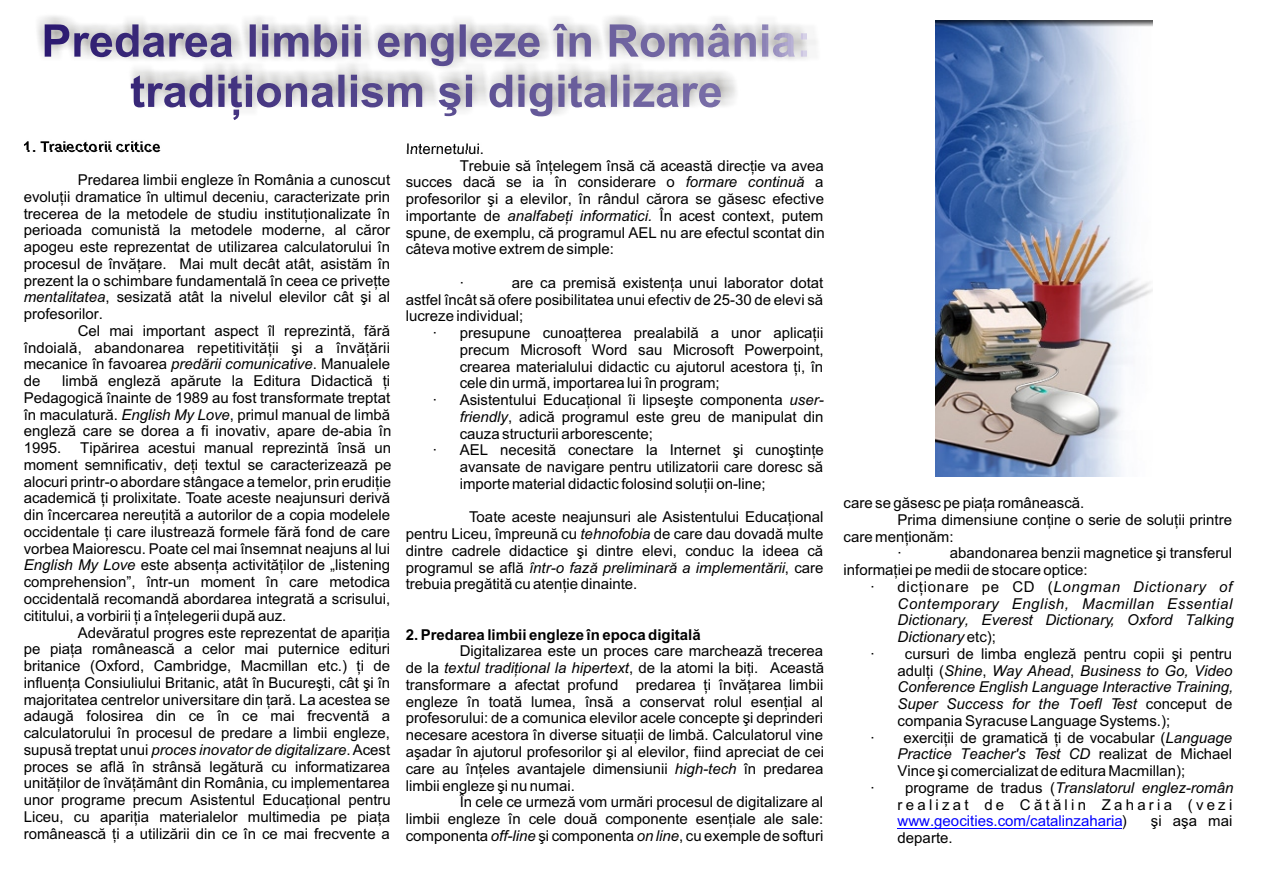
<style>
.page{position:relative;width:1263px;height:894px;background:#fff}
.page>*{position:absolute;margin:0;border:0;box-sizing:border-box;transform-origin:0 0}
.t1{font:15px/16.8px "Arial CE";color:#000;text-align:justify}
.t2{font:italic 15px "Arial CE";color:#000}
.t3{font:700 15px "Arial CE";color:#000}
.t4{font:italic 15px "Arial CE";letter-spacing:.035em;color:#000}
.t5{font:italic 15px "Arial CE";letter-spacing:.045em;color:#000}
.t6{font:15px "Arial CE";color:#00f}
.t7{font:15px "Arial CE";letter-spacing:.215em;color:#000}
.s1{font-style:italic}
.s2{font-style:normal}
.s3{color:#000}
</style>
<div class="page">
<hr style="left:898px;top:828px;width:224px;height:1px;background:#00f">
<img style="left:935px;top:21px;width:217px;height:456px">
<img style="left:37px;top:16px;width:780px;height:134px">
<p class="t3" style="left:24px;top:141px;width:139px">1. Traiectorii critice</p>
<p class="t1" style="left:24px;top:173px;width:368px;text-indent:54px">Predarea limbii engleze în România a cunoscut evoluþii dramatice în ultimul deceniu, caracterizate prin trecerea de la metodele de studiu instituþionalizate în perioada comunistã la metodele moderne, al cãror apogeu este reprezentat de utilizarea calculatorului în procesul de învãþare. Mai mult decât atât, asistãm în prezent la o schimbare fundamentalã în ceea ce priveþte <span class="s1">mentalitatea</span>, sesizatã atât la nivelul elevilor cât ºi al profesorilor.</p>
<p class="t1" style="left:24px;top:324px;width:368px;text-indent:54px">Cel mai important aspect îl reprezintã, fãrã îndoialã, abandonarea repetitivitãþii ºi a învãþãrii mecanice în favoarea <span class="s1">predãrii comunicative</span>. Manualele de</p>
<p class="t1" style="left:24px;top:374px;width:369px;text-indent:38px">limbã englezã apãrute la Editura Didacticã þi Pedagogicã înainte de 1989 au fost transformate treptat în maculaturã. <span class="s1">English My Love</span>, primul manual de limbã englezã care se dorea a fi inovativ, apare de-abia în 1995.</p>
<p class="t1" style="left:24px;top:441px;width:369px;text-indent:56px">Tipãrirea acestui manual reprezintã însã un moment semnificativ, deþi textul se caracterizeazã pe alocuri printr-o abordare stângace a temelor, prin erudiþie academicã þi prolixitate. Toate aceste neajunsuri derivã din încercarea nereuþitã a autorilor de a copia modelele occidentale þi care ilustreazã formele fãrã fond de care vorbea Maiorescu. Poate cel mai însemnat neajuns al lui <span class="s1">English My Love</span> este absenþa activitãþilor de „listening comprehension”, într-un moment în care metodica occidentalã recomandã abordarea integratã a scrisului, cititului, a vorbirii þi a înþelegerii dupã auz.</p>
<p class="t1" style="left:24px;top:625px;width:369px;text-indent:54px">Adevãratul progres este reprezentat de apariþia pe piaþa româneascã a celor mai puternice edituri britanice (Oxford, Cambridge, Macmillan etc.) þi de influenþa Consiuliului Britanic, atât în Bucureºti, cât ºi în majoritatea centrelor universitare din þarã. La acestea se adaugã folosirea din ce în ce mai frecventã a calculatorului în procesul de predare a limbii engleze, supusã treptat unui <span class="s1">proces inovator de digitalizare</span>. Acest proces se aflã în strânsã legãturã cu informatizarea unitãþilor de învãþãmânt din România, cu implementarea unor programe precum Asistentul Educaþional pentru Liceu, cu apariþia materialelor multimedia pe piaþa româneascã þi a utilizãrii din ce în ce mai frecvente a</p>
<p class="t1" style="left:406px;top:141px;width:80px">Internetului.</p>
<p class="t1" style="left:460px;top:158px;width:366px">Trebuie sã înþelegem însã cã aceastã direcþie va avea</p>
<p class="t1" style="left:406px;top:175px;width:419px">succes dacã se ia în considerare o <span class="s1">formare continuã</span> a</p>
<p class="t1" style="left:406px;top:192px;width:420px">profesorilor ºi a elevilor, în rândul cãrora se gãsesc efective</p>
<p class="t1" style="left:406px;top:208px;width:419px">importante de <span class="s1">analfabeþi informatici.</span> În acest context, putem</p>
<p class="t1" style="left:406px;top:225px;width:420px">spune, de exemplu, cã programul AEL nu are efectul scontat din</p>
<p class="t1" style="left:406px;top:242px;width:210px">câteva motive extrem de simple:</p>
<p class="t1" style="left:460px;top:276px;width:6px">·</p>
<p class="t1" style="left:406px;top:276px;width:419px;text-indent:106px">are ca premisã existenþa unui laborator dotat astfel încât sã ofere posibilitatea unui efectiv de 25-30 de elevi sã lucreze individual;</p>
<p class="t1" style="left:433px;top:326px;width:392px">· presupune cunoaþterea prealabilã a unor aplicaþii</p>
<p class="t1" style="left:460px;top:343px;width:365px">precum Microsoft Word sau Microsoft Powerpoint,</p>
<p class="t1" style="left:460px;top:359px;width:365px">crearea materialului didactic cu ajutorul acestora þi, în</p>
<p class="t1" style="left:460px;top:376px;width:261px">cele din urmã, importarea lui în program;</p>
<p class="t1" style="left:433px;top:393px;width:393px">· Asistentului Educaþional îi lipseºte componenta <span class="s1">user-</span></p>
<p class="t1" style="left:460px;top:410px;width:365px"><span class="s1">friendly</span>, adicã programul este greu de manipulat din</p>
<p class="t1" style="left:460px;top:426px;width:195px">cauza structurii arborescente;</p>
<p class="t1" style="left:433px;top:443px;width:393px">· AEL necesitã conectare la Internet ºi cunoºtinþe</p>
<p class="t1" style="left:460px;top:460px;width:365px">avansate de navigare pentru utilizatorii care doresc sã</p>
<p class="t1" style="left:460px;top:477px;width:307px">importe material didactic folosind soluþii on-line;</p>
<p class="t1" style="left:406px;top:510px;width:419px;text-indent:63px">Toate aceste neajunsuri ale Asistentului Educaþional pentru Liceu, împreunã cu <span class="s1">tehnofobia</span> de care dau dovadã multe dintre cadrele didactice ºi dintre elevi, conduc la ideea cã programul se aflã <span class="s1">într-o fazã preliminarã a implementãrii</span>, care trebuia pregãtitã cu atenþie dinainte.</p>
<p class="t3" style="left:406px;top:629px;width:297px">2. Predarea limbii engleze în epoca digitalã</p>
<p class="t1" style="left:406px;top:644px;width:420px;text-indent:54px">Digitalizarea este un proces care marcheazã trecerea de la <span class="s1">textul tradiþional la hipertext</span>, de la atomi la biþi. Aceastã transformare a afectat profund predarea þi învãþarea limbii engleze în toatã lumea, însã a conservat rolul esenþial al profesorului: de a comunica elevilor acele concepte ºi deprinderi necesare acestora în diverse situaþii de limbã. Calculatorul vine aºadar în ajutorul profesorilor ºi al elevilor, fiind apreciat de cei care au înþeles avantajele dimensiunii <span class="s1">high-tech</span> în predarea limbii engleze ºi nu numai.</p>
<p class="t1" style="left:406px;top:795px;width:419px;text-indent:54px">În cele ce urmezã vom urmãri procesul de digitalizare al limbii engleze în cele douã componente esenþiale ale sale: componenta <span class="s1">off-line</span> ºi componenta <span class="s1">on line</span>, cu exemple de softuri</p>
<p class="t1" style="left:844px;top:496px;width:242px">care se gãsesc pe piaþa româneascã.</p>
<p class="t1" style="left:898px;top:513px;width:336px">Prima dimensiune conþine o serie de soluþii printre</p>
<p class="t1" style="left:844px;top:529px;width:111px">care menþionãm:</p>
<p class="t1" style="left:898px;top:546px;width:6px">·</p>
<p class="t1" style="left:844px;top:546px;width:390px;text-indent:106px">abandonarea benzii magnetice ºi transferul informaþiei pe medii de stocare optice:</p>
<p class="t5" style="left:871px;top:581px;width:363px"><span class="s2">· dicþionare pe CD (</span>Longman Dictionary of</p>
<p class="t4" style="left:898px;top:598px;width:336px">Contemporary English, Macmillan Essential</p>
<p class="t2" style="left:898px;top:614px;width:338px">Dictionary, Everest Dictionary, Oxford Talking</p>
<p class="t2" style="left:898px;top:631px;width:100px">Dictionary <span class="s2">etc);</span></p>
<p class="t1" style="left:871px;top:647px;width:363px">· cursuri de limba englezã pentru copii ºi pentru</p>
<p class="t2" style="left:898px;top:665px;width:336px"><span class="s2">adulþi (</span>Shine<span class="s2">,</span> Way Ahead<span class="s2">,</span> Business to Go, Video</p>
<p class="t2" style="left:898px;top:681px;width:337px">Conference English Language Interactive Training,</p>
<p class="t2" style="left:898px;top:698px;width:336px">Super Success for the Toefl Test <span class="s2">conceput de</span></p>
<p class="t1" style="left:898px;top:714px;width:274px">compania Syracuse Language Systems.);</p>
<p class="t1" style="left:871px;top:730px;width:363px">· exerciþii de gramaticã þi de vocabular (<span class="s1">Language</span></p>
<p class="t2" style="left:898px;top:748px;width:336px">Practice Teacher's Test CD <span class="s2">realizat de Michael</span></p>
<p class="t1" style="left:898px;top:764px;width:289px">Vince ºi comercializat de editura Macmillan);</p>
<p class="t2" style="left:871px;top:782px;width:364px"><span class="s2">· programe de tradus (</span>Translatorul englez-român</p>
<p class="t7" style="left:898px;top:799px;width:336px">realizat de Cãtãlin Zaharia (vezi</p>
<p class="t6" style="left:898px;top:815px;width:231px">www.geocities.com/catalinzaharia<span class="s3">)</span></p>
<p class="t1" style="left:1151px;top:814px;width:83px">ºi aºa mai</p>
<p class="t1" style="left:898px;top:831px;width:57px">departe.</p>
</div>
